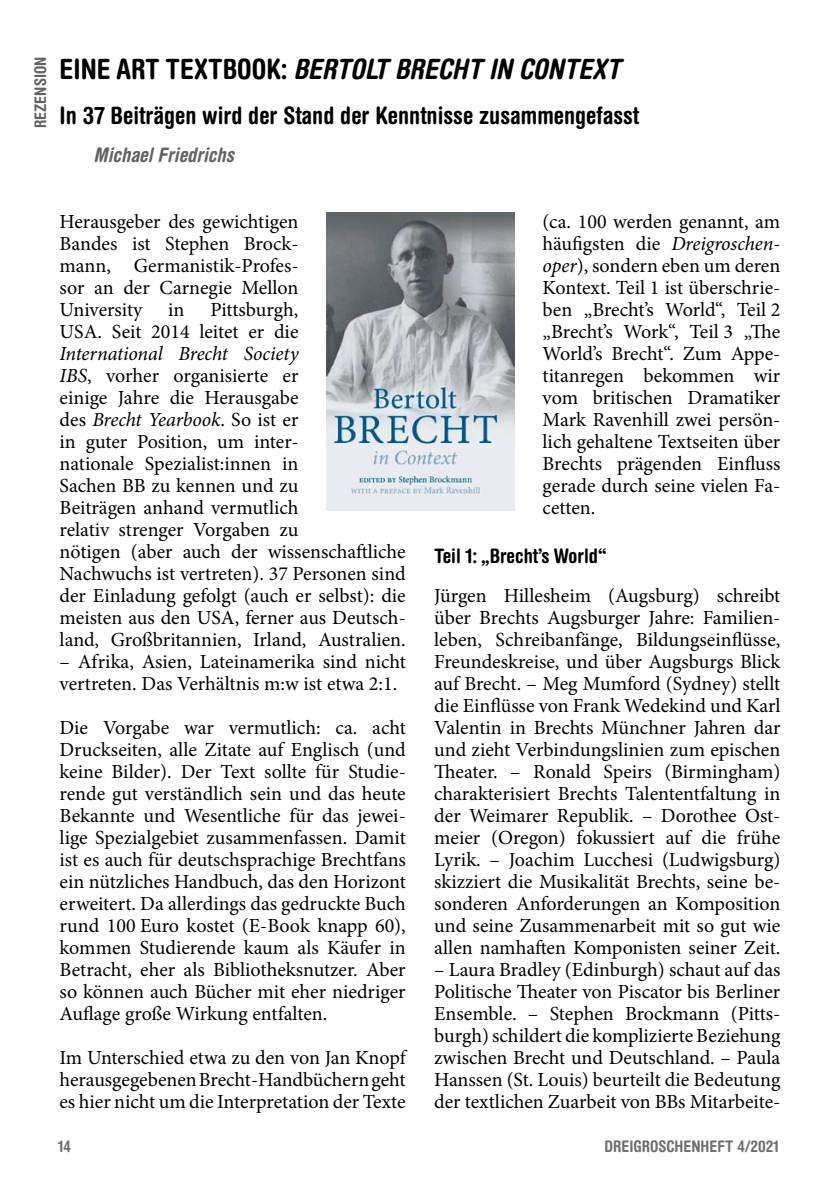
<style>
.page{position:relative;width:840px;height:1191px;background:#fff}
.page>*{position:absolute;margin:0;border:0;box-sizing:border-box;transform-origin:0 0}
.t1{font:italic 700 condensed 28px "Helvetica Rounded";color:#000}
.t2{font:700 condensed 24px "Helvetica Rounded";color:#000}
.t3{font:20px/22px "Minion Pro";letter-spacing:-.005em;color:#000;text-align:justify}
.t4{font:700 condensed 20px "Helvetica Rounded";color:#000}
.t5{font:italic 700 condensed 20px "Helvetica Rounded";letter-spacing:-.01em;color:#636362}
.t6{font:700 condensed 16px "Helvetica Rounded";color:#6f6f6f}
.t7{font:700 condensed 16px "Helvetica Rounded";color:#636362}
.s1{font-style:normal}
.s2{font-style:italic}
</style>
<div class="page">
<img style="left:327px;top:213px;width:187px;height:297px">
<p class="t7" style="left:31px;top:128px;width:73px;rotate:-90deg">Rezension</p>
<h1 class="t1" style="left:60px;top:52px;width:555px"><span class="s1">Eine Art Textbook:</span> BERTOLT BRECHT IN CONTEXT</h1>
<p class="t2" style="left:60px;top:100px;width:581px">In 37 Beiträgen wird der Stand der Kenntnisse zusammengefasst</p>
<p class="t5" style="left:94px;top:142px;width:142px">MICHAEL FRIEDRICHS</p>
<p class="t3" style="left:60px;top:210px;width:240px">Herausgeber des gewichtigen Bandes ist Stephen Brock&shy;mann, Germanistik-Profes&shy;sor an der Carnegie Mellon University</p>
<p class="t3" style="left:60px;top:298px;width:240px;text-align:right">Pittsburgh,<br>USA. Seit 2014 leitet er die</p>
<p class="t3" style="left:59px;top:342px;width:347px;text-align:left"><span class="s2">Internatio-nal Brecht Society<br>IBS</span>, vorher organisierte er<br>einige Jahre die Herausgabe<br>des <span class="s2">Brecht Yearbook</span>. So ist er<br>in guter Position, um inter-<br>nationale Spezialist:innen in<br>Sachen BB zu kennen und zu<br>Beiträgen anhand vermutlich<br>relativ strenger Vorgaben zu<br>nötigen (aber auch der wissenschaftliche Nachwuchs ist vertreten). 37 Personen sind der Einladung gefolgt (auch er selbst): die meisten aus den USA, ferner aus Deutsch&shy;land, Großbritannien, Irland, Australien.</p>
<p class="t3" style="left:60px;top:650px;width:347px">– Afrika, Asien, Lateinamerika sind nicht vertreten. Das Verhältnis m:w ist etwa 2:1.</p>
<p class="t3" style="left:59px;top:716px;width:347px">Die Vorgabe war vermutlich: ca. acht Druckseiten, alle Zitate auf Englisch (und keine Bilder). Der Text sollte für Studie&shy;rende gut verständlich sein und das heute Bekannte und Wesentliche für das jewei&shy;lige Spezialgebiet zusammenfassen. Damit ist es auch für deutschsprachige Brechtfans ein nützliches Handbuch, das den Horizont erweitert. Da allerdings das gedruckte Buch rund 100 Euro kostet (E-Book knapp 60), kommen Studierende kaum als Käufer in Betracht, eher als Bibliotheksnutzer. Aber so können auch Bücher mit eher niedriger Auflage große Wirkung entfalten.</p>
<p class="t3" style="left:59px;top:1046px;width:349px">Im Unterschied etwa zu den von Jan Knopf herausgegebenenBrecht-Handbücherngeht es hier nicht um die Interpretation der Texte</p>
<p class="t3" style="left:168px;top:298px;width:18px">in</p>
<p class="t3" style="left:542px;top:210px;width:239px">(ca. 100 werden genannt, am häufigsten die <span class="s2">Dreigroschen&shy;oper</span>), sondern eben um deren Kontext. Teil 1 ist überschrie&shy;ben „Brecht’s World“, Teil 2 „Brecht’s Work“, Teil 3 „The World’s Brecht“. Zum Appe&shy;titanregen bekommen wir vom britischen Dramatiker Mark Ravenhill zwei persön&shy;lich gehaltene Textseiten über Brechts prägenden Einfluss gerade durch seine vielen Fa&shy;cetten.</p>
<p class="t4" style="left:434px;top:544px;width:174px">Teil 1: „Brecht’s World“</p>
<p class="t3" style="left:434px;top:584px;width:347px">Jürgen Hillesheim (Augsburg) schreibt über Brechts Augsburger Jahre: Familien&shy;leben, Schreibanfänge, Bildungseinflüsse, Freundeskreise, und über Augsburgs Blick auf Brecht. – Meg Mumford (Sydney) stellt die Einflüsse von Frank Wedekind und Karl Valentin in Brechts Münchner Jahren dar und zieht Verbindungslinien zum epischen Theater. – Ronald Speirs (Birmingham) charakterisiert Brechts Talententfaltung in der Weimarer Republik. – Dorothee Ost&shy;meier (Oregon) fokussiert auf die frühe Lyrik. – Joachim Lucchesi (Ludwigsburg) skizziert die Musikalität Brechts, seine be&shy;sonderen Anforderungen an Komposition und seine Zusammenarbeit mit so gut wie allen namhaften Komponisten seiner Zeit.</p>
<p class="t3" style="left:434px;top:958px;width:347px">– Laura Bradley (Edinburgh) schaut auf das Politische Theater von Piscator bis Berliner Ensemble. – Stephen Brockmann (Pitts&shy;burgh)schildert die komplizierte Beziehung zwischen Brecht und Deutschland. – Paula Hanssen (St. Louis) beurteilt die Bedeutung der textlichen Zuarbeit von BBs Mitarbeite-</p>
<p class="t6" style="left:58px;top:1136px;width:15px">14</p>
<p class="t6" style="left:604px;top:1136px;width:176px">Dreigroschenheft 4/2021</p>
</div>
